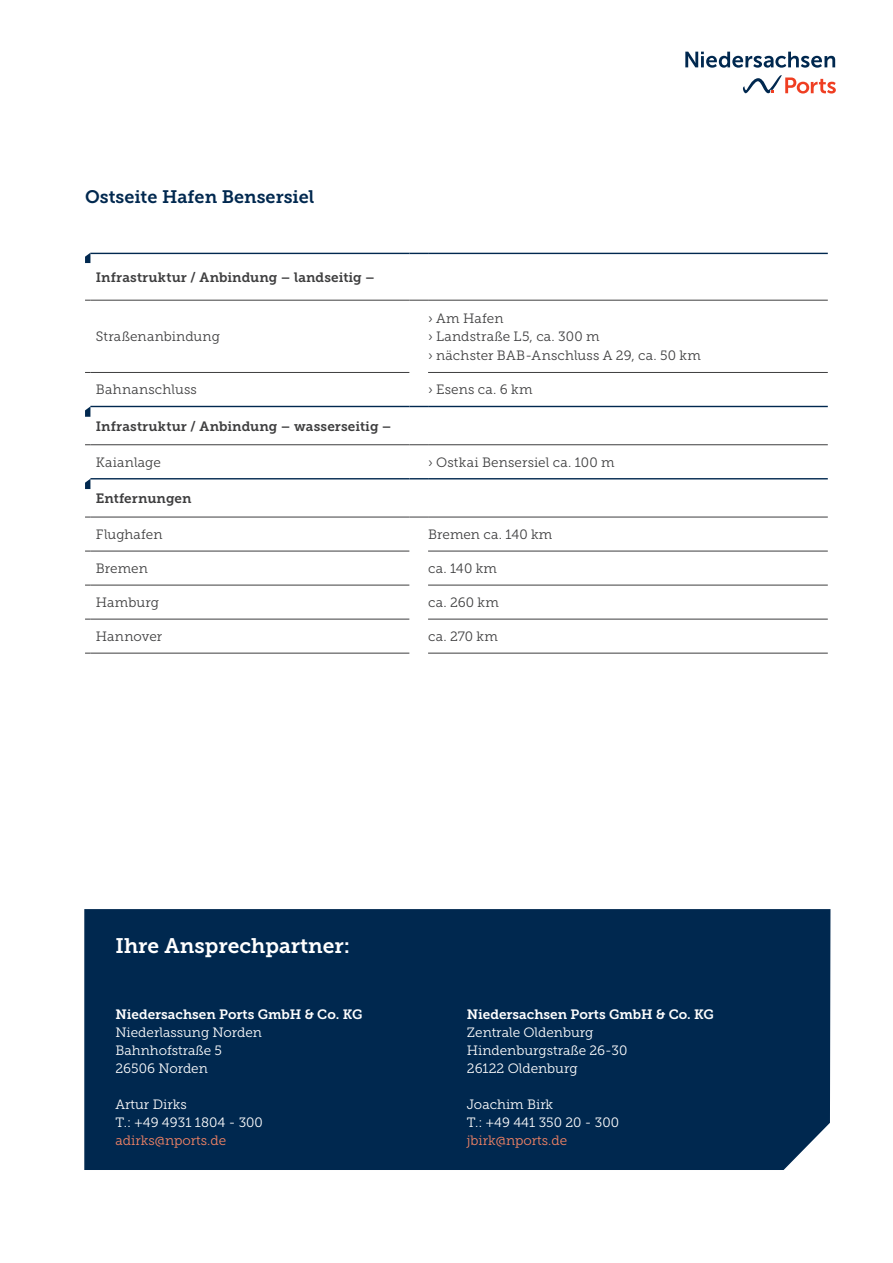
<style>
.page{position:relative;width:893px;height:1263px;background:#fff}
.page>*{position:absolute;margin:0;border:0;box-sizing:border-box;transform-origin:0 0}
.t1{font:21px "Museo Slab 700";color:#fff}
.t2{font:18px "Museo Slab 700";color:#00284f}
.t3{font:13.5px/18.6px "Museo Slab 300";letter-spacing:.015em;color:#3e3e3f}
.t4{font:13.5px/18px "Museo Slab 300";color:#fff}
.t5{font:13.5px "Museo Slab 700";letter-spacing:.005em;color:#3e3e3f}
.t6{font:13.5px "Museo Slab 700";color:#fff}
.t7{font:13.5px "Museo Slab 300";color:#f48465}
</style>
<div class="page">
<svg style="left:685px;top:52px;width:150px;height:16px"></svg>
<svg style="left:743px;top:75px;width:93px;height:19px"></svg>
<hr style="left:90px;top:372px;width:319px;height:1px;background:#3e3e3f">
<hr style="left:428px;top:372px;width:400px;height:1px;background:#3e3e3f">
<hr style="left:90px;top:551px;width:319px;height:1px;background:#3e3e3f">
<hr style="left:428px;top:551px;width:400px;height:1px;background:#3e3e3f">
<hr style="left:90px;top:585px;width:319px;height:1px;background:#3e3e3f">
<hr style="left:428px;top:585px;width:400px;height:1px;background:#3e3e3f">
<hr style="left:90px;top:619px;width:319px;height:1px;background:#3e3e3f">
<hr style="left:428px;top:619px;width:400px;height:1px;background:#3e3e3f">
<hr style="left:90px;top:653px;width:319px;height:1px;background:#3e3e3f">
<hr style="left:428px;top:653px;width:400px;height:1px;background:#3e3e3f">
<hr style="left:90px;top:253px;width:319px;height:1px;background:#00284f">
<svg style="left:409px;top:253px;width:19px;height:1px"></svg>
<hr style="left:428px;top:253px;width:400px;height:1px;background:#00284f">
<hr style="left:90px;top:406px;width:319px;height:1px;background:#00284f">
<svg style="left:409px;top:406px;width:19px;height:1px"></svg>
<hr style="left:428px;top:406px;width:400px;height:1px;background:#00284f">
<hr style="left:90px;top:478px;width:319px;height:1px;background:#00284f">
<svg style="left:409px;top:478px;width:19px;height:1px"></svg>
<hr style="left:428px;top:478px;width:400px;height:1px;background:#00284f">
<hr style="left:90px;top:300px;width:319px;height:1px;background:#3e3e3f">
<svg style="left:409px;top:300px;width:19px;height:1px"></svg>
<hr style="left:428px;top:300px;width:400px;height:1px;background:#3e3e3f">
<hr style="left:90px;top:444px;width:319px;height:1px;background:#3e3e3f">
<svg style="left:409px;top:444px;width:19px;height:1px"></svg>
<hr style="left:428px;top:444px;width:400px;height:1px;background:#3e3e3f">
<hr style="left:90px;top:517px;width:319px;height:1px;background:#3e3e3f">
<svg style="left:409px;top:517px;width:19px;height:1px"></svg>
<hr style="left:428px;top:517px;width:400px;height:1px;background:#3e3e3f">
<svg style="left:85px;top:253px;width:5px;height:10px"></svg>
<svg style="left:85px;top:406px;width:5px;height:11px"></svg>
<svg style="left:85px;top:479px;width:5px;height:10px"></svg>
<div style="left:84px;top:909px;width:747px;height:261px;background:#00284f"></div>
<h2 class="t2" style="left:85px;top:187px;width:231px">Ostseite Hafen Bensersiel</h2>
<p class="t5" style="left:96px;top:270px;width:281px">Infrastruktur / Anbindung – landseitig –</p>
<p class="t3" style="left:96px;top:327px;width:126px">Straßenanbindung</p>
<p class="t3" style="left:428px;top:309px;width:274px">› Am Hafen<br>› Landstraße L5, ca. 300 m<br>› nächster BAB-Anschluss A 29, ca. 50 km</p>
<p class="t3" style="left:96px;top:380px;width:103px">Bahnanschluss</p>
<p class="t3" style="left:428px;top:380px;width:106px">› Esens ca. 6 km</p>
<p class="t5" style="left:96px;top:419px;width:297px">Infrastruktur / Anbindung – wasserseitig –</p>
<p class="t3" style="left:96px;top:453px;width:67px">Kaianlage</p>
<p class="t3" style="left:428px;top:453px;width:188px">› Ostkai Bensersiel ca. 100 m</p>
<p class="t5" style="left:96px;top:491px;width:97px">Entfernungen</p>
<p class="t3" style="left:96px;top:525px;width:68px">Flughafen</p>
<p class="t3" style="left:428px;top:525px;width:126px">Bremen ca. 140 km</p>
<p class="t3" style="left:96px;top:559px;width:54px">Bremen</p>
<p class="t3" style="left:428px;top:559px;width:70px">ca. 140 km</p>
<p class="t3" style="left:96px;top:593px;width:65px">Hamburg</p>
<p class="t3" style="left:428px;top:593px;width:72px">ca. 260 km</p>
<p class="t3" style="left:96px;top:627px;width:68px">Hannover</p>
<p class="t3" style="left:428px;top:627px;width:71px">ca. 270 km</p>
<h1 class="t1" style="left:116px;top:934px;width:236px">Ihre Ansprechpartner:</h1>
<p class="t6" style="left:116px;top:1007px;width:249px">Niedersachsen Ports GmbH &amp; Co. KG</p>
<p class="t4" style="left:116px;top:1024px;width:148px">Niederlassung Norden<br>Bahnhofstraße 5<br>26506 Norden</p>
<p class="t4" style="left:116px;top:1096px;width:149px">Artur Dirks<br>T.: +49 4931 1804 - 300</p>
<p class="t7" style="left:116px;top:1133px;width:112px">adirks@nports.de</p>
<p class="t6" style="left:467px;top:1007px;width:249px">Niedersachsen Ports GmbH &amp; Co. KG</p>
<p class="t4" style="left:467px;top:1024px;width:162px">Zentrale Oldenburg<br>Hindenburgstraße 26-30<br>26122 Oldenburg</p>
<p class="t4" style="left:467px;top:1096px;width:154px">Joachim Birk<br>T.: +49 441 350 20 - 300</p>
<p class="t7" style="left:467px;top:1133px;width:102px">jbirk@nports.de</p>
</div>
